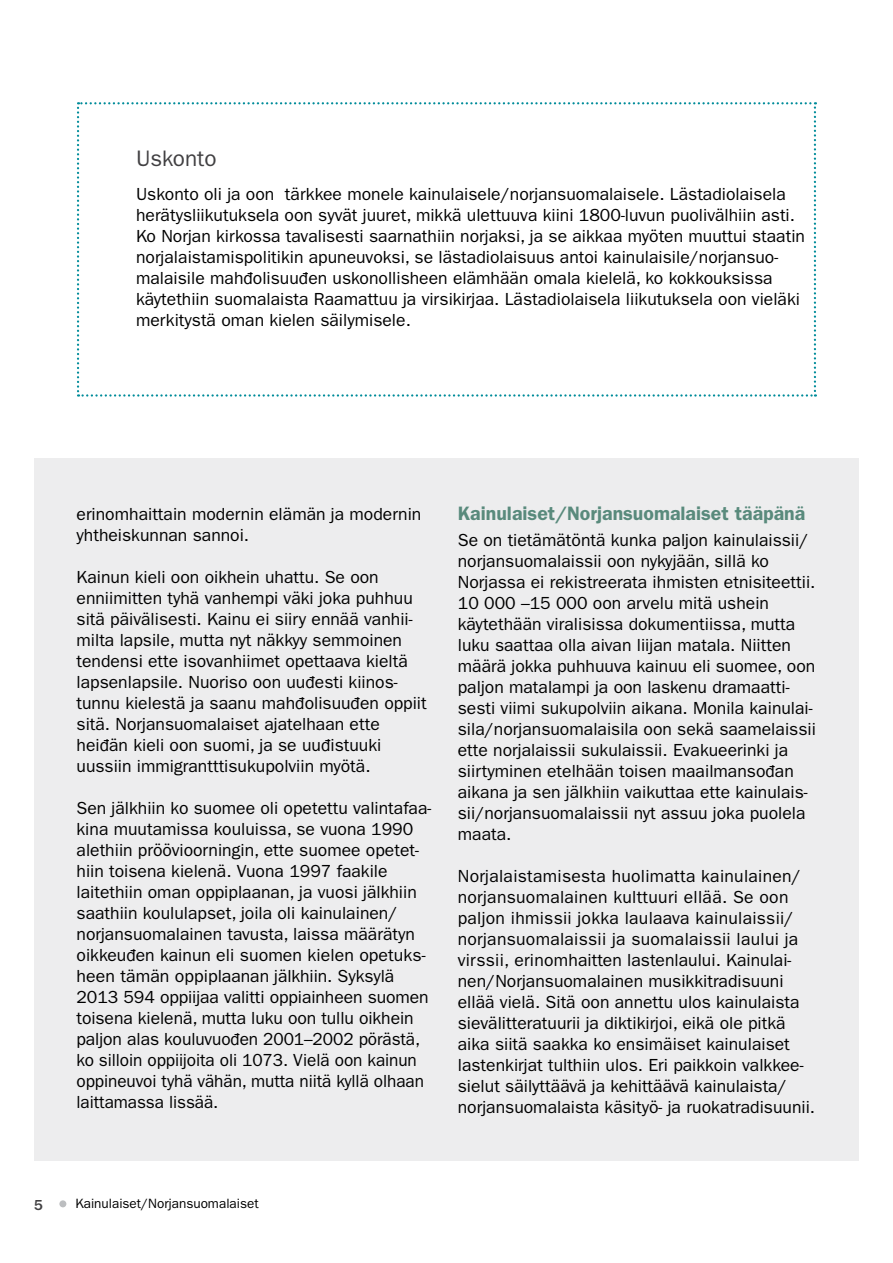
<style>
.page{position:relative;width:893px;height:1263px;background:#fff}
.page>*{position:absolute;margin:0;border:0;box-sizing:border-box;transform-origin:0 0}
.t1{font:22.5px "ITC Franklin Gothic Std";color:#414042}
.t2{font:600 19.5px "ITC Franklin Gothic Std";color:#598a7c}
.t3{font:17.55px/21px "ITC Franklin Gothic Std";color:#000}
.t4{font:500 15px "ITC Franklin Gothic Std";color:#414042}
.t5{font:13.5px "ITC Franklin Gothic Std";color:#000}
.s1{font-family:"Franklin Gothic"}
</style>
<div class="page">
<div style="left:34px;top:458px;width:825px;height:703px;background:#ededee"></div>
<svg style="left:77px;top:102px;width:739px;height:295px"></svg>
<div style="left:59px;top:1200px;width:7px;height:7px;background:#bcbec0;border-radius:50%"></div>
<h2 class="t1" style="left:136px;top:146px;width:82px">Uskonto</h2>
<p class="t3" style="left:136px;top:184px;width:670px">Uskonto oli ja oon tärkkee monele kainulaisele/norjansuomalaisele. Lästadiolaisela herätysliikutuksela oon syvät juuret, mikkä ulettuuva kiini 1800-luvun puolivälhiin asti.<br>Ko Norjan kirkossa tavalisesti saarnathiin norjaksi, ja se aikkaa myöten muuttui staatin norjalaistamispolitikin apuneuvoksi, se lästadiolaisuus antoi kainulaisile/norjansuo&shy;malaisile mah<span class="s1">đ</span>olisuu<span class="s1">đ</span>en uskonollisheen elämhään omala kielelä, ko kokkouksissa käytethiin suomalaista Raamattuu ja virsikirjaa. Lästadiolaisela liikutuksela oon vieläki merkitystä oman kielen säilymisele.</p>
<p class="t3" style="left:77px;top:504px;width:346px">erinomhaittain modernin elämän ja modernin yhtheiskunnan sannoi.</p>
<p class="t3" style="left:77px;top:567px;width:352px">Kainun kieli oon oikhein uhattu. Se oon enniimitten tyhä vanhempi väki joka puhhuu sitä päivälisesti. Kainu ei siiry ennää vanhii&shy;milta lapsile, mutta nyt näkkyy semmoinen tendensi ette isovanhiimet opettaava kieltä lapsenlapsile. Nuoriso oon uu<span class="s1">đ</span>esti kiinos&shy;tunnu kielestä ja saanu mah<span class="s1">đ</span>olisuu<span class="s1">đ</span>en oppiit sitä. Norjansuomalaiset ajatelhaan ette hei<span class="s1">đ</span>än kieli oon suomi, ja se uu<span class="s1">đ</span>istuuki uussiin immigrantttisukupolviin myötä.</p>
<p class="t3" style="left:77px;top:798px;width:356px">Sen jälkhiin ko suomee oli opetettu valintafaa&shy;kina muutamissa kouluissa, se vuona 1990 alethiin pröövioorningin, ette suomee opetet&shy;hiin toisena kielenä. Vuona 1997 faakile laitethiin oman oppiplaanan, ja vuosi jälkhiin saathiin koululapset, joila oli kainulainen/ norjansuomalainen tavusta, laissa määrätyn oikkeu<span class="s1">đ</span>en kainun eli suomen kielen opetuks&shy;heen tämän oppiplaanan jälkhiin. Syksylä 2013 594 oppiijaa valitti oppiainheen suomen toisena kielenä, mutta luku oon tullu oikhein paljon alas kouluvuo<span class="s1">đ</span>en 2001–2002 pörästä, ko silloin oppiijoita oli 1073. Vielä oon kainun oppineuvoi tyhä vähän, mutta niitä kyllä olhaan laittamassa lissää.</p>
<h2 class="t2" style="left:458px;top:502px;width:349px">Kainulaiset/Norjansuomalaiset tääpänä</h2>
<p class="t3" style="left:458px;top:529px;width:360px">Se on tietämätöntä kunka paljon kainulaissii/ norjansuomalaissii oon nykyjään, sillä ko Norjassa ei rekistreerata ihmisten etnisiteettii.<br>10 000 –15 000 oon arvelu mitä ushein käytethään viralisissa dokumentiissa, mutta luku saattaa olla aivan liijan matala. Niitten määrä jokka puhhuuva kainuu eli suomee, oon paljon matalampi ja oon laskenu dramaatti&shy;sesti viimi sukupolviin aikana. Monila kainulai&shy;sila/norjansuomalaisila oon sekä saamelaissii ette norjalaissii sukulaissii. Evakueerinki ja siirtyminen etelhään toisen maailmanso<span class="s1">đ</span>an aikana ja sen jälkhiin vaikuttaa ette kainulais&shy;sii/norjansuomalaissii nyt assuu joka puolela maata.</p>
<p class="t3" style="left:458px;top:865px;width:359px">Norjalaistamisesta huolimatta kainulainen/ norjansuomalainen kulttuuri ellää. Se oon paljon ihmissii jokka laulaava kainulaissii/ norjansuomalaissii ja suomalaissii laului ja virssii, erinomhaitten lastenlaului. Kainulai&shy;nen/Norjansuomalainen musikkitradisuuni ellää vielä. Sitä oon annettu ulos kainulaista sievälitteratuurii ja diktikirjoi, eikä ole pitkä aika siitä saakka ko ensimäiset kainulaiset lastenkirjat tulthiin ulos. Eri paikkoin valkkee&shy;sielut säilyttäävä ja kehittäävä kainulaista/ norjansuomalaista käsityö- ja ruokatradisuunii.</p>
<p class="t4" style="left:34px;top:1196px;width:10px">5</p>
<p class="t5" style="left:75px;top:1196px;width:185px">Kainulaiset/Norjansuomalaiset</p>
</div>
